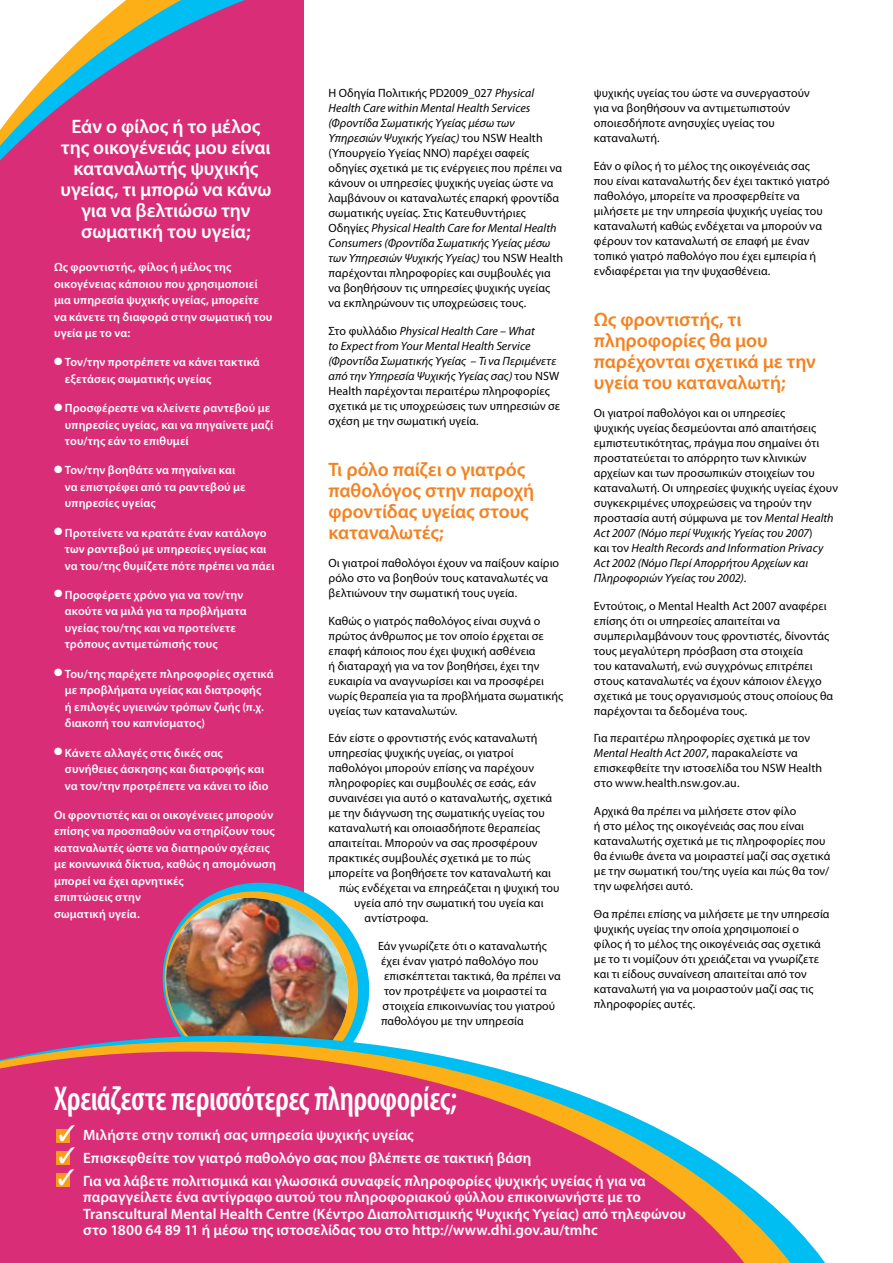
<style>
.page{position:relative;width:893px;height:1263px;background:#fff}
.page>*{position:absolute;margin:0;border:0;box-sizing:border-box;transform-origin:0 0}
.t1{font:600 condensed 34.5px "Myriad Pro";letter-spacing:-.02em;color:#fff;scale:.95 1}
.t2{font:22.5px/22.2px "Zapf Dingbats";color:#fff;text-align:justify}
.t3{font:600 19.5px/21px "Myriad Pro";letter-spacing:-.005em;color:#f58220}
.t4{font:600 19.5px/21px "Myriad Pro";letter-spacing:-.005em;color:#fff;text-align:center}
.t5{font:600 15px/22.8px "Myriad Pro";color:#fff}
.t6{font:12px/15px "Myriad Pro";letter-spacing:.005em;color:#000}
.t7{font:600 12px/16.5px "Myriad Pro";letter-spacing:.01em;color:#fff}
.t8{font:italic 12px/15px "Myriad Pro";letter-spacing:.005em;color:#000}
.s1{font-style:italic}
.s2{font-style:normal}
</style>
<div class="page">
<div style="left:0;top:0;width:304px;height:1035px;background:#d92e77"></div>
<div style="left:148px;top:868px;width:156px;height:167px;background:#d92e77"></div>
<svg style="left:151px;top:878px;width:219px;height:157px"></svg>
<svg style="left:153px;top:885px;width:208px;height:150px"></svg>
<img style="left:163px;top:898px;width:191px;height:137px">
<svg style="left:0;top:1035px;width:358px;height:6px;background:#77719f"></svg>
<svg style="left:0;top:1041px;width:825px;height:222px"></svg>
<svg style="left:0;top:1052px;width:795px;height:211px;background:#d65c89"></svg>
<div style="left:56px;top:1129px;width:14px;height:13px;background:#f99d1c"></div>
<div style="left:56px;top:1151px;width:14px;height:13px;background:#f99d1c"></div>
<div style="left:56px;top:1173px;width:13px;height:14px;background:#f99d1c"></div>
<h3 class="t4" style="left:60px;top:115px;width:212px">Εάν ο φίλος ή το μέλος της οικογένειάς μου είναι καταναλωτής ψυχικής υγείας, τι μπορώ να κάνω για να βελτιώσω την σωματική του υγεία;</h3>
<p class="t7" style="left:54px;top:259px;width:220px">Ως φροντιστής, φίλος ή μέλος της οικογένειας κάποιου που χρησιμοποιεί μια υπηρεσία ψυχικής υγείας, μπορείτε να κάνετε τη διαφορά στην σωματική του υγεία με το να:</p>
<p class="t7" style="left:65px;top:354px;width:196px;text-indent:-11px">● Τον/την προτρέπετε να κάνει τακτικά εξετάσεις σωματικής υγείας</p>
<p class="t7" style="left:65px;top:400px;width:210px;text-indent:-11px">● Προσφέρεστε να κλείνετε ραντεβού με υπηρεσίες υγείας, και να πηγαίνετε μαζί του/της εάν το επιθυμεί</p>
<p class="t7" style="left:65px;top:462px;width:182px;text-indent:-11px">● Τον/την βοηθάτε να πηγαίνει και να επιστρέφει από τα ραντεβού με υπηρεσίες υγείας</p>
<p class="t7" style="left:65px;top:524px;width:211px;text-indent:-11px">● Προτείνετε να κρατάτε έναν κατάλογο των ραντεβού με υπηρεσίες υγείας και να του/της θυμίζετε πότε πρέπει να πάει</p>
<p class="t7" style="left:65px;top:586px;width:183px;text-indent:-11px">● Προσφέρετε χρόνο για να τον/την ακούτε να μιλά για τα προβλήματα υγείας του/της και να προτείνετε τρόπους αντιμετώπισής τους</p>
<p class="t7" style="left:65px;top:665px;width:210px;text-indent:-11px">● Του/της παρέχετε πληροφορίες σχετικά με προβλήματα υγείας και διατροφής<br>ή επιλογές υγιεινών τρόπων ζωής (π.χ. διακοπή του καπνίσματος)</p>
<p class="t7" style="left:65px;top:744px;width:205px;text-indent:-11px">● Κάνετε αλλαγές στις δικές σας συνήθειες άσκησης και διατροφής και να τον/την προτρέπετε να κάνει το ίδιο</p>
<p class="t7" style="left:54px;top:806px;width:223px">Οι φροντιστές και οι οικογένειες μπορούν επίσης να προσπαθούν να στηρίζουν τους καταναλωτές ώστε να διατηρούν σχέσεις με κοινωνικά δίκτυα, καθώς η απομόνωση μπορεί να έχει αρνητικές<br>επιπτώσεις στην<br>σωματική υγεία.</p>
<p class="t6" style="left:328px;top:86px;width:236px">Η Οδηγία Πολιτικής PD2009_027 <span class="s1">Physical Health Care within Mental Health Services (Φροντίδα Σωματικής Υγείας μέσω των Υπηρεσιών Ψυχικής Υγείας)</span> του NSW Health (Υπουργείο Υγείας ΝΝΟ) παρέχει σαφείς οδηγίες σχετικά με τις ενέργειες που πρέπει να κάνουν οι υπηρεσίες ψυχικής υγείας ώστε να λαμβάνουν οι καταναλωτές επαρκή φροντίδα σωματικής υγείας. Στις Κατευθυντήριες Οδηγίες <span class="s1">Physical Health Care for Mental Health Consumers (Φροντίδα Σωματικής Υγείας μέσω των Υπηρεσιών Ψυχικής Υγείας)</span> του NSW Health παρέχονται πληροφορίες και συμβουλές για να βοηθήσουν τις υπηρεσίες ψυχικής υγείας να εκπληρώνουν τις υποχρεώσεις τους.</p>
<p class="t8" style="left:328px;top:323px;width:233px"><span class="s2">Στο φυλλάδιο</span> Physical Health Care – What<br>to Expect from Your Mental Health Service (Φροντίδα Σωματικής Υγείας – Τι να Περιμένετε από την Υπηρεσία Ψυχικής Υγείας σας) <span class="s2">του NSW Health παρέχονται περαιτέρω πληροφορίες σχετικά με τις υποχρεώσεις των υπηρεσιών σε σχέση με την σωματική υγεία.</span></p>
<h3 class="t3" style="left:328px;top:458px;width:207px">Τι ρόλο παίζει ο γιατρός παθολόγος στην παροχή φροντίδας υγείας στους καταναλωτές;</h3>
<p class="t6" style="left:328px;top:555px;width:232px">Οι γιατροί παθολόγοι έχουν να παίξουν καίριο ρόλο στο να βοηθούν τους καταναλωτές να βελτιώνουν την σωματική τους υγεία.</p>
<p class="t6" style="left:328px;top:613px;width:236px">Καθώς ο γιατρός παθολόγος είναι συχνά ο πρώτος άνθρωπος με τον οποίο έρχεται σε επαφή κάποιος που έχει ψυχική ασθένεια<br>ή διαταραχή για να τον βοηθήσει, έχει την ευκαιρία να αναγνωρίσει και να προσφέρει νωρίς θεραπεία για τα προβλήματα σωματικής υγείας των καταναλωτών.</p>
<p class="t6" style="left:328px;top:731px;width:211px">Εάν είστε ο φροντιστής ενός καταναλωτή</p>
<p class="t6" style="left:328px;top:746px;width:187px">υπηρεσίας ψυχικής υγείας, οι γιατροί</p>
<p class="t6" style="left:328px;top:761px;width:207px">παθολόγοι μπορούν επίσης να παρέχουν</p>
<p class="t6" style="left:328px;top:776px;width:209px">πληροφορίες και συμβουλές σε εσάς, εάν</p>
<p class="t6" style="left:328px;top:791px;width:225px">συναινέσει για αυτό ο καταναλωτής, σχετικά</p>
<p class="t6" style="left:328px;top:806px;width:218px">με την διάγνωση της σωματικής υγείας του</p>
<p class="t6" style="left:328px;top:821px;width:213px">καταναλωτή και οποιασδήποτε θεραπείας</p>
<p class="t6" style="left:328px;top:836px;width:211px">απαιτείται. Μπορούν να σας προσφέρουν</p>
<p class="t6" style="left:328px;top:851px;width:203px">πρακτικές συμβουλές σχετικά με το πώς</p>
<p class="t6" style="left:328px;top:866px;width:224px">μπορείτε να βοηθήσετε τον καταναλωτή και</p>
<p class="t6" style="left:339px;top:881px;width:222px">πώς ενδέχεται να επηρεάζεται η ψυχική του</p>
<p class="t6" style="left:354px;top:896px;width:191px">υγεία από την σωματική του υγεία και</p>
<p class="t6" style="left:364px;top:911px;width:65px">αντίστροφα.</p>
<p class="t6" style="left:378px;top:938px;width:184px">Εάν γνωρίζετε ότι ο καταναλωτής έχει έναν γιατρό παθολόγο που επισκέπτεται τακτικά, θα πρέπει να τον προτρέψετε να μοιραστεί τα στοιχεία επικοινωνίας του γιατρού παθολόγου με την υπηρεσία</p>
<p class="t6" style="left:594px;top:86px;width:217px">ψυχικής υγείας του ώστε να συνεργαστούν για να βοηθήσουν να αντιμετωπιστούν οποιεσδήποτε ανησυχίες υγείας του καταναλωτή.</p>
<p class="t6" style="left:594px;top:158px;width:237px">Εάν ο φίλος ή το μέλος της οικογένειάς σας που είναι καταναλωτής δεν έχει τακτικό γιατρό παθολόγο, μπορείτε να προσφερθείτε να μιλήσετε με την υπηρεσία ψυχικής υγείας του καταναλωτή καθώς ενδέχεται να μπορούν να φέρουν τον καταναλωτή σε επαφή με έναν τοπικό γιατρό παθολόγο που έχει εμπειρία ή ενδιαφέρεται για την ψυχασθένεια.</p>
<h3 class="t3" style="left:594px;top:308px;width:223px">Ως φροντιστής, τι πληροφορίες θα μου παρέχονται σχετικά με την υγεία του καταναλωτή;</h3>
<p class="t6" style="left:594px;top:405px;width:246px">Οι γιατροί παθολόγοι και οι υπηρεσίες<br>ψυχικής υγείας δεσμεύονται από απαιτήσεις εμπιστευτικότητας, πράγμα που σημαίνει ότι προστατεύεται το απόρρητο των κλινικών αρχείων και των προσωπικών στοιχείων του καταναλωτή. Οι υπηρεσίες ψυχικής υγείας έχουν συγκεκριμένες υποχρεώσεις να τηρούν την προστασία αυτή σύμφωνα με τον <span class="s1">Mental Health Act 2007 (Νόμο περί Ψυχικής Υγείας του 2007</span>)<br>και τον <span class="s1">Health Records and Information Privacy Act 2002 (Νόμο Περί Απορρήτου Αρχείων και Πληροφοριών Υγείας του 2002)</span>.</p>
<p class="t6" style="left:594px;top:598px;width:241px">Εντούτοις, ο Mental Health Act 2007 αναφέρει επίσης ότι οι υπηρεσίες απαιτείται να συμπεριλαμβάνουν τους φροντιστές, δίνοντάς τους μεγαλύτερη πρόσβαση στα στοιχεία<br>του καταναλωτή, ενώ συγχρόνως επιτρέπει στους καταναλωτές να έχουν κάποιον έλεγχο σχετικά με τους οργανισμούς στους οποίους θα παρέχονται τα δεδομένα τους.</p>
<p class="t6" style="left:594px;top:731px;width:230px">Για περαιτέρω πληροφορίες σχετικά με τον <span class="s1">Mental Health Act 2007</span>, παρακαλείστε να επισκεφθείτε την ιστοσελίδα του NSW Health στο www.health.nsw.gov.au.</p>
<p class="t6" style="left:594px;top:803px;width:238px">Αρχικά θα πρέπει να μιλήσετε στον φίλο<br>ή στο μέλος της οικογένειάς σας που είναι καταναλωτής σχετικά με τις πληροφορίες που θα ένιωθε άνετα να μοιραστεί μαζί σας σχετικά με την σωματική του/της υγεία και πώς θα τον/ την ωφελήσει αυτό.</p>
<p class="t6" style="left:594px;top:906px;width:237px">Θα πρέπει επίσης να μιλήσετε με την υπηρεσία ψυχικής υγείας την οποία χρησιμοποιεί ο φίλος ή το μέλος της οικογένειάς σας σχετικά με το τι νομίζουν ότι χρειάζεται να γνωρίζετε και τι είδους συναίνεση απαιτείται από τον καταναλωτή για να μοιραστούν μαζί σας τις πληροφορίες αυτές.</p>
<h1 class="t1" style="left:54px;top:1079px;width:426px">Χρειάζεστε περισσότερες πληροφορίες;</h1>
<p class="t5" style="left:83px;top:1123px;width:564px">Μιλήστε στην τοπική σας υπηρεσία ψυχικής υγείας<br>Επισκεφθείτε τον γιατρό παθολόγο σας που βλέπετε σε τακτική βάση<br>Για να λάβετε πολιτισμικά και γλωσσικά συναφείς πληροφορίες ψυχικής υγείας ή για να</p>
<p class="t5" style="left:83px;top:1189px;width:604px;line-height:16.5px">παραγγείλετε ένα αντίγραφο αυτού του πληροφοριακού φύλλου επικοινωνήστε με το<br>Transcultural Mental Health Centre (Κέντρο Διαπολιτισμικής Ψυχικής Υγείας) από τηλεφώνου στο 1800 64 89 11 ή μέσω της ιστοσελίδας του στο http://www.dhi.gov.au/tmhc</p>
<h2 class="t2" style="left:58px;top:1122px;width:19px">✓ ✓ ✓</h2>
</div>
